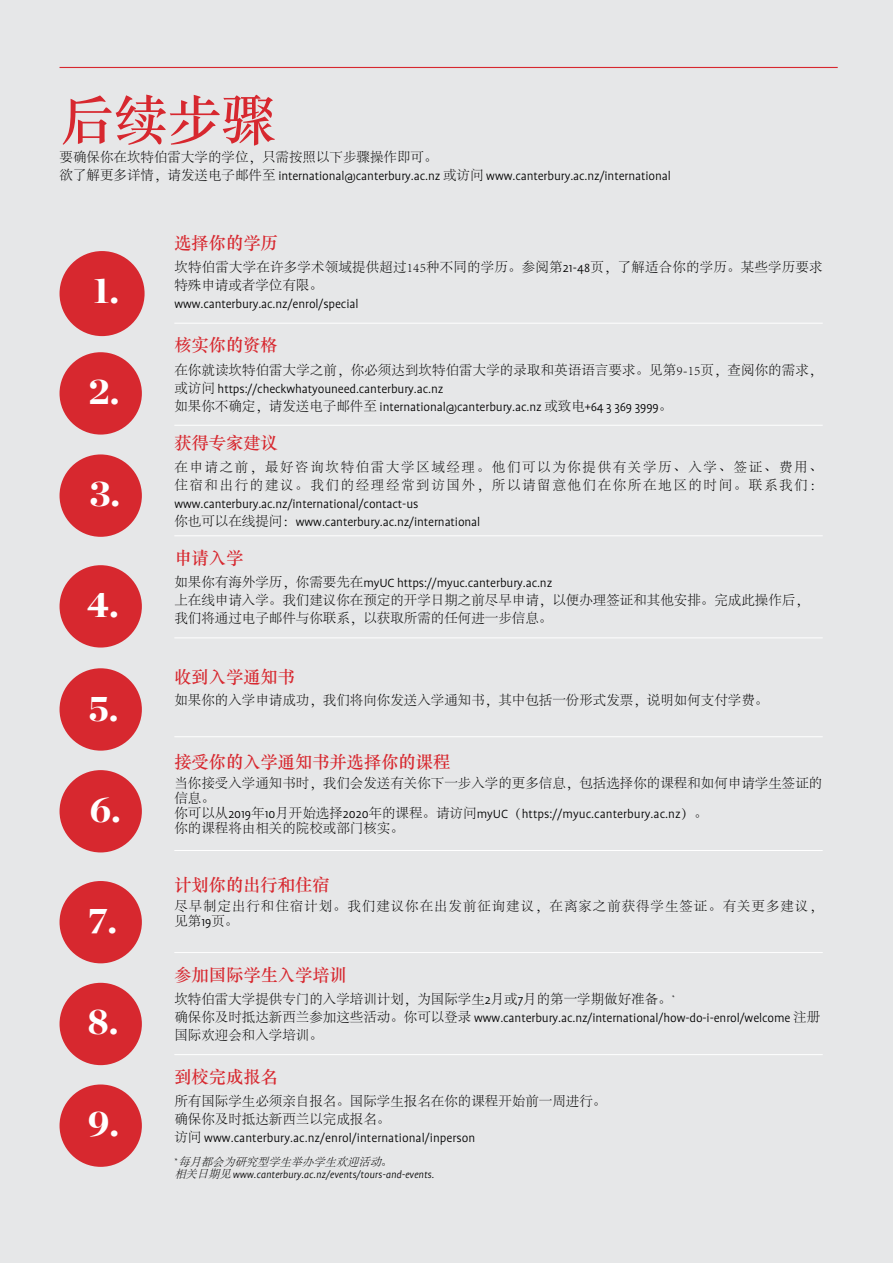
<style>
.page{position:relative;width:893px;height:1263px;background:#e6e7e8}
.page>*{position:absolute;margin:0;border:0;box-sizing:border-box;transform-origin:0 0}
.t1{font:54px "ST Songti SC Bold";color:#d7282f}
.t2{font:900 36px "Chronicle Display";color:#fff}
.t3{font:17.25px "ST Songti SC Bold";color:#d7282f}
.t4{font:300 13.5px/18px "Profile Pro";letter-spacing:-.01em;color:#000}
.t5{font:300 13.5px/18px "Adobe Song Std";color:#000}
.t6{font:300 13.5px/18px "Adobe Song Std";letter-spacing:.12em;color:#000}
.t7{font:300 13.5px/15px "Adobe Song Std";letter-spacing:.07em;color:#000}
.t8{font:italic 300 11.25px "Profile Pro";color:#000}
.t9{font:italic 300 11.25px "Adobe Song Std";color:#000}
.s1{font-family:"Adobe Song Std"}
.s2{font-family:"Profile Pro"}
.s3{font-style:normal}
</style>
<div class="page">
<hr style="left:60px;top:67px;width:778px;height:1px;background:#d7282f">
<hr style="left:174px;top:323px;width:649px;height:1px;background:#fff">
<hr style="left:174px;top:425px;width:649px;height:1px;background:#fff">
<hr style="left:174px;top:535px;width:649px;height:1px;background:#fff">
<hr style="left:174px;top:637px;width:649px;height:1px;background:#fff">
<hr style="left:174px;top:736px;width:649px;height:1px;background:#fff">
<hr style="left:174px;top:850px;width:649px;height:1px;background:#fff">
<hr style="left:174px;top:952px;width:649px;height:1px;background:#fff">
<hr style="left:174px;top:1054px;width:649px;height:1px;background:#fff">
<div style="left:60px;top:251px;width:85px;height:85px;background:#d7282f;border-radius:50%"></div>
<div style="left:60px;top:352px;width:82px;height:83px;background:#d7282f;border-radius:50%"></div>
<div style="left:60px;top:454px;width:82px;height:83px;background:#d7282f;border-radius:50%"></div>
<div style="left:60px;top:565px;width:82px;height:82px;background:#d7282f;border-radius:50%"></div>
<div style="left:60px;top:668px;width:82px;height:83px;background:#d7282f;border-radius:50%"></div>
<div style="left:60px;top:770px;width:82px;height:82px;background:#d7282f;border-radius:50%"></div>
<div style="left:60px;top:881px;width:82px;height:82px;background:#d7282f;border-radius:50%"></div>
<div style="left:60px;top:983px;width:82px;height:82px;background:#d7282f;border-radius:50%"></div>
<div style="left:60px;top:1084px;width:82px;height:83px;background:#d7282f;border-radius:50%"></div>
<h1 class="t1" style="left:60px;top:86px;width:217px">后续步骤</h1>
<p class="t5" style="left:60px;top:148px;width:379px">要确保你在坎特伯雷大学的学位，只需按照以下步骤操作即可。</p>
<p class="t4" style="left:60px;top:167px;width:613px"><span class="s1">欲了解更多详情，请发送电子邮件至</span> international@canterbury.ac.nz <span class="s1">或访问</span> www.canterbury.ac.nz/international</p>
<h2 class="t2" style="left:94px;top:260px;width:27px">1.</h2>
<h2 class="t2" style="left:89px;top:361px;width:32px">2.</h2>
<h2 class="t2" style="left:90px;top:464px;width:32px">3.</h2>
<h2 class="t2" style="left:87px;top:575px;width:33px">4.</h2>
<h2 class="t2" style="left:89px;top:678px;width:31px">5.</h2>
<h2 class="t2" style="left:90px;top:779px;width:33px">6.</h2>
<h2 class="t2" style="left:88px;top:890px;width:31px">7.</h2>
<h2 class="t2" style="left:88px;top:992px;width:32px">8.</h2>
<h2 class="t2" style="left:88px;top:1094px;width:33px">9.</h2>
<p class="t3" style="left:174px;top:232px;width:105px">选择你的学历</p>
<p class="t5" style="left:174px;top:259px;width:650px">坎特伯雷大学在许多学术领域提供超过145种不同的学历。参阅第<span class="s2">21-48</span>页，了解适合你的学历。某些学历要求特殊申请或者学位有限。</p>
<p class="t4" style="left:174px;top:296px;width:186px">www.canterbury.ac.nz/enrol/special</p>
<p class="t3" style="left:174px;top:334px;width:105px">核实你的资格</p>
<p class="t5" style="left:174px;top:361px;width:650px">在你就读坎特伯雷大学之前，你必须达到坎特伯雷大学的录取和英语语言要求。见第9-15页，查阅你的需求，</p>
<p class="t4" style="left:174px;top:380px;width:499px"><span class="s1">或访问</span> https://checkwhatyouneed.canterbury.ac.nz<br><span class="s1">如果你不确定，请发送电子邮件至</span> international@canterbury.ac.nz <span class="s1">或致电</span>+64 3 369 3999<span class="s1">。</span></p>
<p class="t3" style="left:174px;top:431px;width:105px">获得专家建议</p>
<p class="t6" style="left:174px;top:458px;width:650px">在申请之前，最好咨询坎特伯雷大学区域经理。他们可以为你提供有关学历、入学、签证、费用、住宿和出行的建议。我们的经理经常到访国外，所以请留意他们在你所在地区的时间。联系我们：</p>
<p class="t4" style="left:174px;top:495px;width:308px">www.canterbury.ac.nz/international/contact-us<br><span class="s1">你也可以在线提问：</span>www.canterbury.ac.nz/international</p>
<p class="t3" style="left:174px;top:547px;width:70px">申请入学</p>
<p class="t4" style="left:174px;top:575px;width:379px"><span class="s1">如果你有海外学历，你需要先在</span>myUC https://myuc.canterbury.ac.nz</p>
<p class="t5" style="left:174px;top:592px;width:636px">上在线申请入学。我们建议你在预定的开学日期之前尽早申请，以便办理签证和其他安排。完成此操作后，我们将通过电子邮件与你联系，以获取所需的任何进一步信息。</p>
<p class="t3" style="left:174px;top:666px;width:122px">收到入学通知书</p>
<p class="t5" style="left:174px;top:691px;width:595px">如果你的入学申请成功，我们将向你发送入学通知书，其中包括一份形式发票，说明如何支付学费。</p>
<p class="t3" style="left:174px;top:750px;width:277px">接受你的入学通知书并选择你的课程</p>
<p class="t5" style="left:174px;top:776px;width:649px;line-height:15px">当你接受入学通知书时，我们会发送有关你下一步入学的更多信息，包括选择你的课程和如何申请学生签证的信息。</p>
<p class="t4" style="left:174px;top:805px;width:535px"><span class="s1">你可以从</span>2019<span class="s1">年</span>10<span class="s1">月开始选择</span>2020<span class="s1">年的课程。请访问</span>myUC<span class="s1">（</span>https://myuc.canterbury.ac.nz<span class="s1">）。</span></p>
<p class="t5" style="left:174px;top:820px;width:231px">你的课程将由相关的院校或部门核实。</p>
<p class="t3" style="left:174px;top:873px;width:157px">计划你的出行和住宿</p>
<p class="t7" style="left:174px;top:899px;width:650px">尽早制定出行和住宿计划。我们建议你在出发前征询建议，在离家之前获得学生签证。有关更多建议，见第<span class="s2">19</span>页。</p>
<p class="t3" style="left:174px;top:963px;width:174px">参加国际学生入学培训</p>
<p class="t5" style="left:174px;top:990px;width:502px">坎特伯雷大学提供专门的入学培训计划，为国际学生<span class="s2">2</span>月或<span class="s2">7</span>月的第一学期做好准备。<sup>*</sup></p>
<p class="t4" style="left:174px;top:1009px;width:647px"><span class="s1">确保你及时抵达新西兰参加这些活动。你可以登录</span> www.canterbury.ac.nz/international/how-do-i-enrol/welcome <span class="s1">注册</span></p>
<p class="t5" style="left:174px;top:1026px;width:150px">国际欢迎会和入学培训。</p>
<p class="t3" style="left:174px;top:1066px;width:105px">到校完成报名</p>
<p class="t5" style="left:174px;top:1093px;width:433px">所有国际学生必须亲自报名。国际学生报名在你的课程开始前一周进行。确保你及时抵达新西兰以完成报名。</p>
<p class="t4" style="left:174px;top:1130px;width:303px"><span class="s1">访问</span> www.canterbury.ac.nz/enrol/international/inperson</p>
<p class="t9" style="left:174px;top:1155px;width:219px"><sup>*</sup> 每月都会为研究型学生举办学生欢迎活动<span class="s3">。</span></p>
<p class="t8" style="left:174px;top:1168px;width:261px"><span class="s1">相关日期见</span> www.canterbury.ac.nz/events/tours-and-events.</p>
</div>
